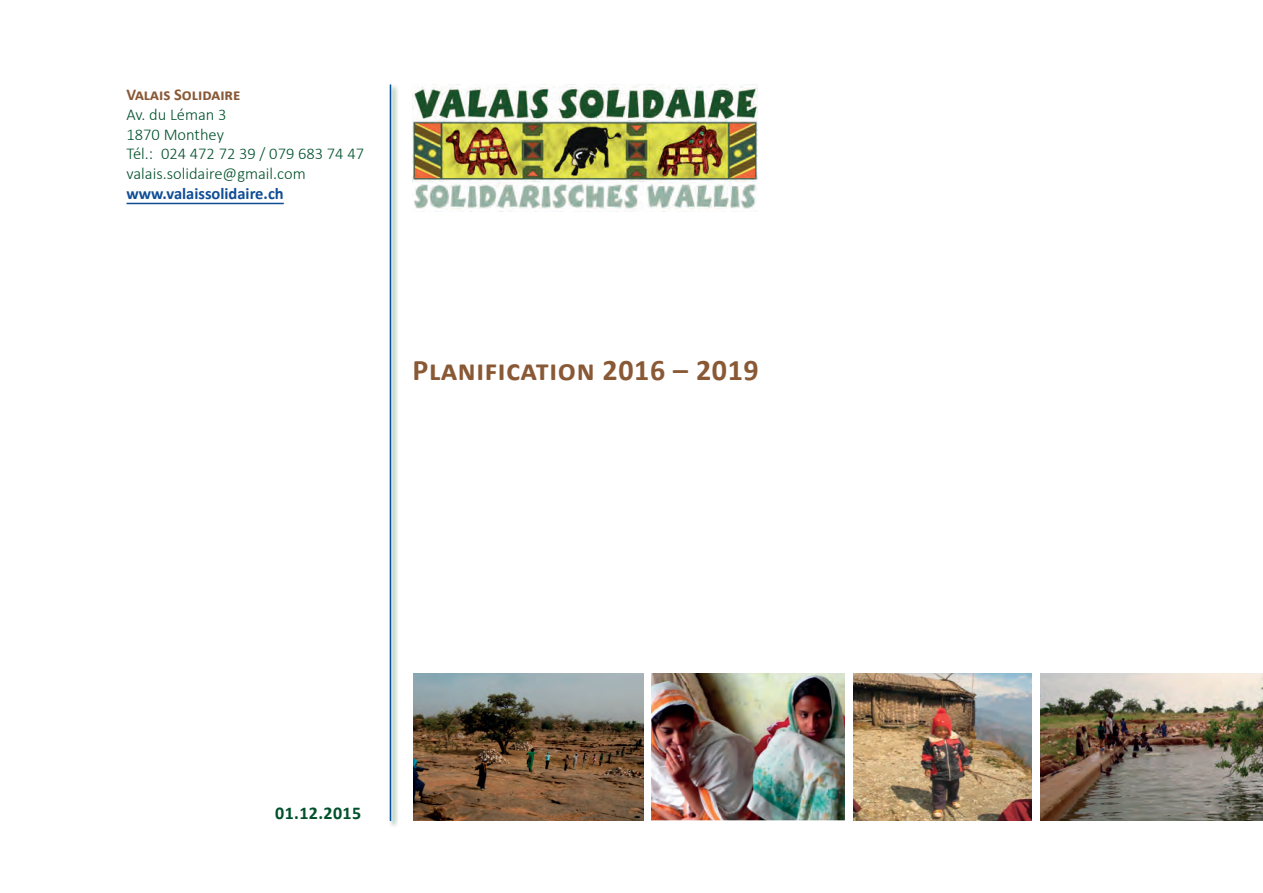
<style>
.page{position:relative;width:1263px;height:893px;background:#fff}
.page>*{position:absolute;margin:0;border:0;box-sizing:border-box;transform-origin:0 0}
.t1{font:700 30px "Calibri";letter-spacing:.02em;color:#895936}
.t2{font:700 18px "Calibri";letter-spacing:.02em;color:#00512b}
.t3{font:300 16.5px/19.8px "Calibri";color:#00512b}
.t4{font:700 16.5px "Calibri";color:#0f4d96}
.t5{font:700 16.5px "Calibri";color:#895936}
</style>
<div class="page">
<img style="left:412px;top:84px;width:345px;height:128px">
<div style="left:388px;top:83px;width:11px;height:745px;background:#00512b;opacity:.75"></div>
<hr style="left:390px;top:84px;width:1px;height:737px;background:#065198">
<hr style="left:126px;top:203px;width:158px;height:1px;background:#0f4d96">
<img style="left:413px;top:673px;width:230px;height:147px">
<img style="left:652px;top:673px;width:193px;height:147px">
<img style="left:853px;top:673px;width:179px;height:147px">
<img style="left:1040px;top:673px;width:223px;height:147px">
<p class="t5" style="left:126px;top:84px;width:115px">Valais Solidaire</p>
<p class="t3" style="left:126px;top:104px;width:239px">Av. du Léman 3<br>1870 Monthey<br>Tél.: 024 472 72 39 / 079 683 74 47 valais.solidaire@gmail.com</p>
<p class="t4" style="left:126px;top:183px;width:159px">www.valaissolidaire.ch</p>
<h1 class="t1" style="left:412px;top:350px;width:348px">Planification 2016 – 2019</h1>
<p class="t2" style="left:275px;top:802px;width:87px">01.12.2015</p>
</div>
